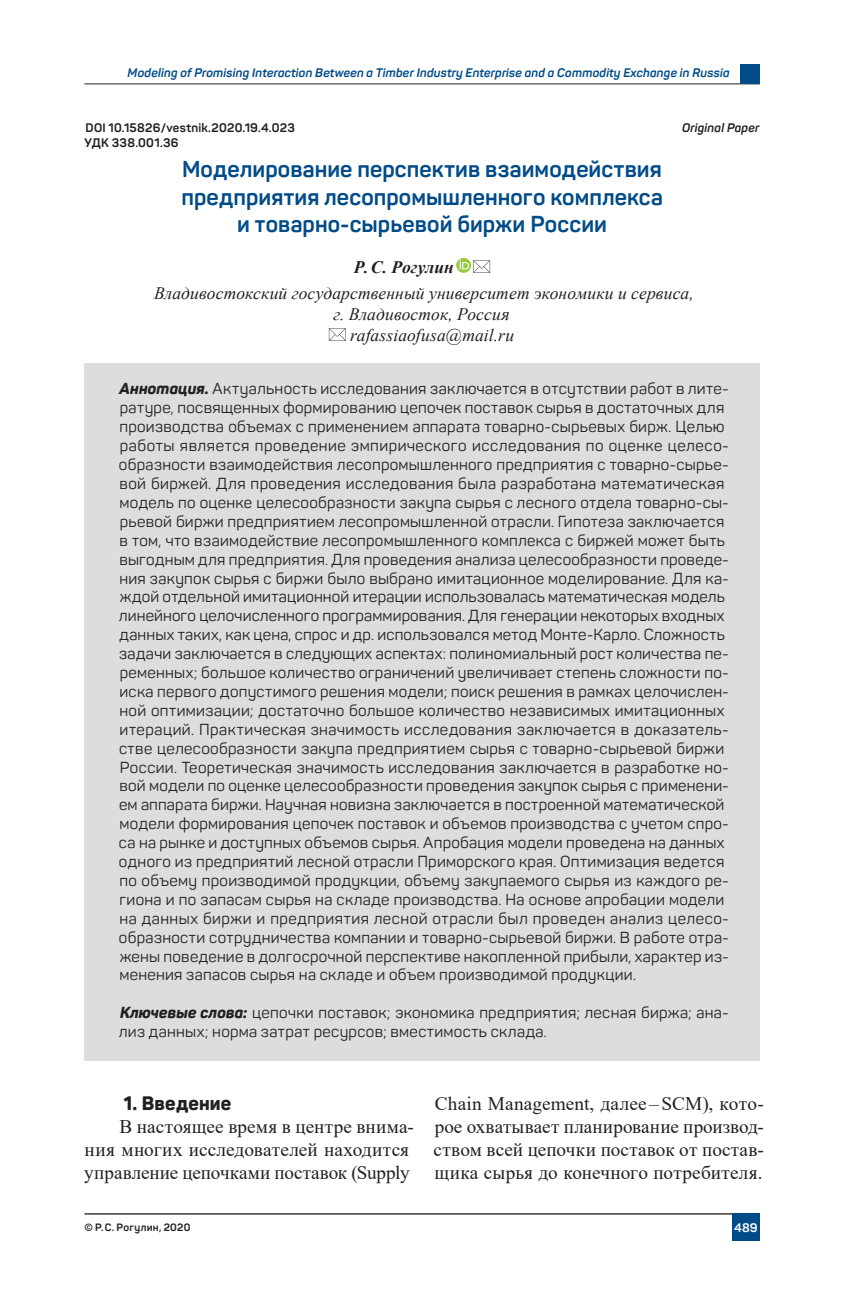
<style>
.page{position:relative;width:844px;height:1290px;background:#fff}
.page>*{position:absolute;margin:0;border:0;box-sizing:border-box;transform-origin:0 0}
.t1{font:700 22.75px/27.3px "Panton";letter-spacing:.005em;color:#004b88;text-align:center}
.t2{font:19.25px/22.8px "Times New Roman";letter-spacing:.005em;color:#231f20}
.t3{font:800 19.25px "Panton";letter-spacing:.005em;color:#231f20}
.t4{font:italic 17.5px "Times New Roman";letter-spacing:.005em;color:#231f20}
.t5{font:italic 700 17.5px "Times New Roman";color:#231f20}
.t6{font:15.75px/18.9px "Panton";letter-spacing:.02em;color:#231f20}
.t7{font:italic 700 12.25px "Panton";letter-spacing:.015em;color:#004b88}
.t8{font:700 12.25px "Panton";letter-spacing:.025em;color:#231f20}
.t9{font:italic 700 12.25px "Panton";letter-spacing:.015em;color:#231f20}
.t10{font:700 12.25px "Panton";color:#fff}
.t11{font:700 10.5px "Panton";letter-spacing:.03em;color:#231f20}
.s1{font-weight:800;font-style:italic}
</style>
<div class="page">
<hr style="left:84px;top:83px;width:675px;height:1px;background:#231f20">
<hr style="left:84px;top:1213px;width:675px;height:1px;background:#231f20">
<div style="left:739px;top:64px;width:20px;height:20px;background:#004b88"></div>
<div style="left:732px;top:1213px;width:27px;height:28px;background:#004b88"></div>
<svg style="left:456px;top:258px;width:15px;height:15px"></svg>
<svg style="left:459px;top:260px;width:31px;height:13px"></svg>
<svg style="left:329px;top:328px;width:16px;height:13px"></svg>
<div style="left:84px;top:363px;width:675px;height:641px;background:#dcddde"></div>
<div style="left:84px;top:987px;width:675px;height:74px;background:#dcddde"></div>
<p class="t7" style="left:127px;top:65px;width:603px">Modeling of Promising Interaction Between a Timber Industry Enterprise and a Commodity Exchange in Russia</p>
<p class="t8" style="left:86px;top:120px;width:211px">DOI 10.15826/vestnik.2020.19.4.023</p>
<p class="t9" style="left:682px;top:120px;width:79px">Original Paper</p>
<p class="t8" style="left:84px;top:135px;width:96px">УДК 338.001.36</p>
<h1 class="t1" style="left:181px;top:156px;width:483px">Моделирование перспектив взаимодействия предприятия лесопромышленного комплекса и товарно-сырьевой биржи России</h1>
<p class="t5" style="left:354px;top:255px;width:101px">Р.С. Рогулин</p>
<p class="t4" style="left:154px;top:281px;width:541px">Владивостокский государственный университет экономики и сервиса,</p>
<p class="t4" style="left:333px;top:302px;width:177px">г. Владивосток, Россия</p>
<p class="t4" style="left:350px;top:323px;width:165px">rafassiaofusa@mail.ru</p>
<p class="t6" style="left:119px;top:379px;width:611px"><span class="s1">Аннотация.</span> Актуальность исследования заключается в отсутствии работ в лите&shy;ратуре, посвященных формированию цепочек поставок сырья в достаточных для производства объемах с применением аппарата товарно-сырьевых бирж. Целью работы является проведение эмпирического исследования по оценке целесо&shy;образности взаимодействия лесопромышленного предприятия с товарно-сырье&shy;вой биржей. Для проведения исследования была разработана математическая модель по оценке целесообразности закупа сырья с лесного отдела товарно-сы&shy;рьевой биржи предприятием лесопромышленной отрасли. Гипотеза заключается в том, что взаимодействие лесопромышленного комплекса с биржей может быть выгодным для предприятия. Для проведения анализа целесообразности проведе&shy;ния закупок сырья с биржи было выбрано имитационное моделирование. Для ка&shy;ждой отдельной имитационной итерации использовалась математическая модель линейного целочисленного программирования. Для генерации некоторых входных данных таких, как цена, спрос и др. использовался метод Монте-Карло. Сложность задачи заключается в следующих аспектах: полиномиальный рост количества пе&shy;ременных; большое количество ограничений увеличивает степень сложности по&shy;иска первого допустимого решения модели; поиск решения в рамках целочислен&shy;ной оптимизации; достаточно большое количество независимых имитационных итераций. Практическая значимость исследования заключается в доказатель&shy;стве целесообразности закупа предприятием сырья с товарно-сырьевой биржи России. Теоретическая значимость исследования заключается в разработке но&shy;вой модели по оценке целесообразности проведения закупок сырья с применени&shy;ем аппарата биржи. Научная новизна заключается в построенной математической модели формирования цепочек поставок и объемов производства с учетом спро&shy;са на рынке и доступных объемов сырья. Апробация модели проведена на данных одного из предприятий лесной отрасли Приморского края. Оптимизация ведется по объему производимой продукции, объему закупаемого сырья из каждого ре&shy;гиона и по запасам сырья на складе производства. На основе апробации модели на данных биржи и предприятия лесной отрасли был проведен анализ целесо&shy;образности сотрудничества компании и товарно-сырьевой биржи. В работе отра&shy;жены поведение в долгосрочной перспективе накопленной прибыли, характер из&shy;менения запасов сырья на складе и объем производимой продукции.</p>
<p class="t6" style="left:119px;top:1003px;width:611px"><span class="s1">Ключевые слова:</span> цепочки поставок; экономика предприятия; лесная биржа; ана&shy;лиз данных; норма затрат ресурсов; вместимость склада.</p>
<p class="t3" style="left:124px;top:1091px;width:109px">1. Введение</p>
<p class="t2" style="left:84px;top:1114px;width:331px;text-indent:35px">В настоящее время в центре внима&shy;ния многих исследователей находится управление цепочками поставок (Supply</p>
<p class="t11" style="left:84px;top:1221px;width:108px">© Р.С. Рогулин, 2020</p>
<p class="t2" style="left:433px;top:1092px;width:332px;text-align:justify">Chain Management, далее – SCM), кото&shy;рое охватывает планирование производ&shy;ством всей цепочки поставок от постав&shy;щика сырья до конечного потребителя.</p>
<p class="t10" style="left:734px;top:1220px;width:25px">489</p>
</div>
